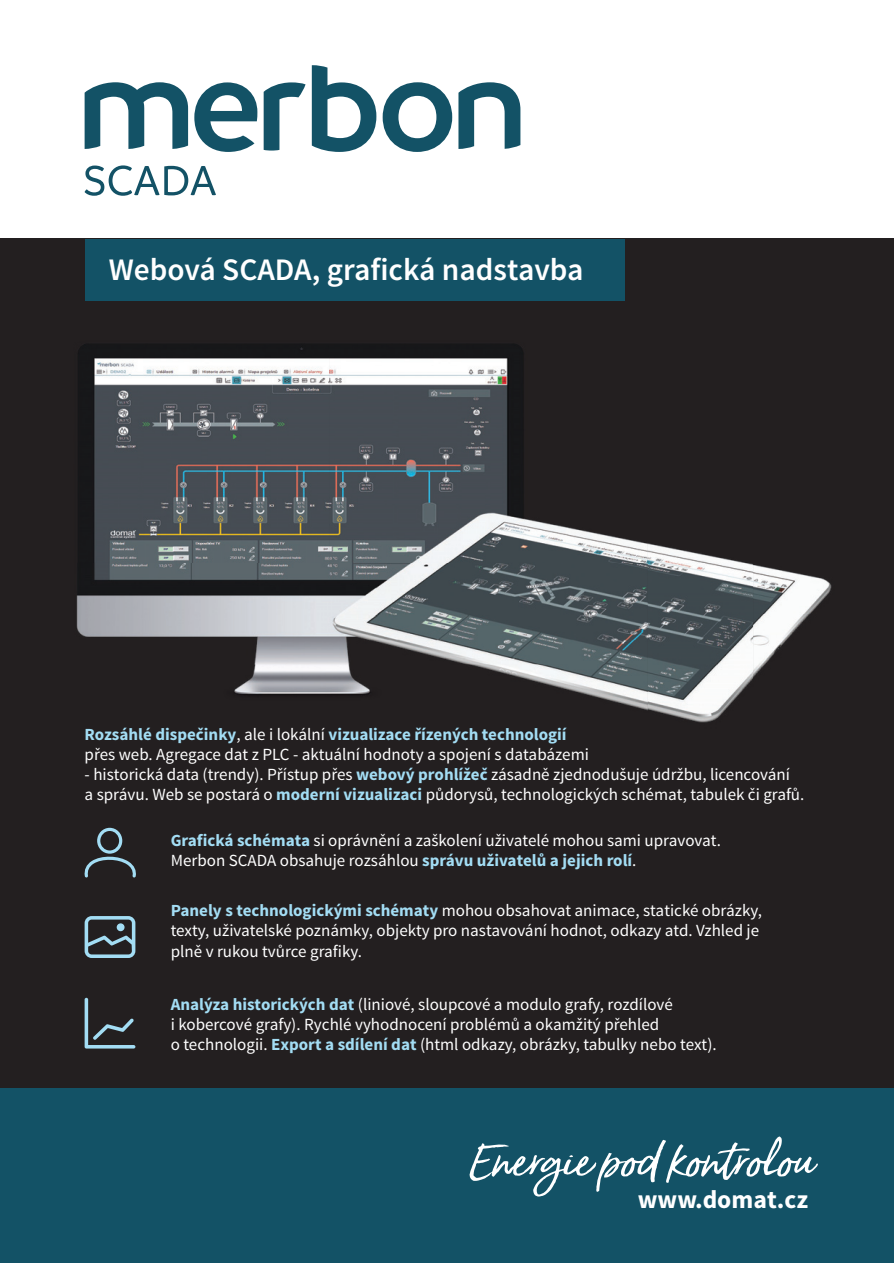
<style>
.page{position:relative;width:894px;height:1263px;background:#fff}
.page>*{position:absolute;margin:0;border:0;box-sizing:border-box;transform-origin:0 0}
.t1{font:600 31.35px "Source Sans Pro";color:#fff}
.t2{font:700 25.5px "Source Sans Pro";color:#fff}
.t3{font:16.95px/20.1px "Source Sans Pro";color:#fff}
.s1{font-weight:700;color:#a3ddf4}
</style>
<div class="page">
<div style="left:0;top:239px;width:893px;height:860px;background:#231f20"></div>
<div style="left:0;top:1088px;width:893px;height:175px;background:#135266"></div>
<div style="left:85px;top:239px;width:539px;height:61px;background:#135266"></div>
<svg style="left:85px;top:998px;width:50px;height:51px"></svg>
<svg style="left:84px;top:828px;width:52px;height:50px"></svg>
<svg style="left:85px;top:916px;width:50px;height:42px"></svg>
<div style="left:117px;top:923px;width:7px;height:8px;background:#a3ddf4;border-radius:50%"></div>
<img style="left:78px;top:344px;width:251px;height:219px">
<img style="left:329px;top:344px;width:317px;height:219px">
<img style="left:646px;top:543px;width:106px;height:180px">
<img style="left:752px;top:564px;width:80px;height:116px">
<img style="left:76px;top:563px;width:571px;height:102px">
<img style="left:234px;top:665px;width:413px;height:50px">
<svg style="left:85px;top:165px;width:131px;height:31px"></svg>
<svg style="left:194px;top:82px;width:63px;height:70px"></svg>
<svg style="left:263px;top:82px;width:42px;height:69px"></svg>
<svg style="left:312px;top:65px;width:64px;height:87px"></svg>
<svg style="left:382px;top:82px;width:70px;height:70px"></svg>
<svg style="left:458px;top:82px;width:62px;height:67px"></svg>
<svg style="left:85px;top:82px;width:103px;height:67px"></svg>
<svg style="left:469px;top:1137px;width:348px;height:60px"></svg>
<h1 class="t1" style="left:109px;top:257px;width:476px">Webová SCADA, grafická nadstavba</h1>
<p class="t3" style="left:85px;top:725px;width:505px"><span class="s1">Rozsáhlé dispečinky</span>, ale i lokální <span class="s1">vizualizace řízených technologií </span>přes web. Agregace dat z PLC - aktuální hodnoty a spojení s databázemi</p>
<p class="t3" style="left:85px;top:766px;width:720px">- historická data (trendy). Přístup přes <span class="s1">webový prohlížeč</span> zásadně zjednodušuje údržbu, licencování<br>a správu. Web se postará o <span class="s1">moderní vizualizaci</span> půdorysů, technologických schémat, tabulek či grafů.</p>
<p class="t3" style="left:171px;top:831px;width:551px"><span class="s1">Grafická schémata</span> si oprávnění a zaškolení uživatelé mohou sami upravovat.<br>Merbon SCADA obsahuje rozsáhlou <span class="s1">správu uživatelů a jejich rolí</span>.</p>
<p class="t3" style="left:171px;top:902px;width:592px"><span class="s1">Panely s technologickými schématy</span> mohou obsahovat animace, statické obrázky, texty, uživatelské poznámky, objekty pro nastavování hodnot, odkazy atd. Vzhled je plně v rukou tvůrce grafiky.</p>
<p class="t3" style="left:171px;top:996px;width:547px"><span class="s1">Analýza historických dat</span> (liniové, sloupcové a modulo grafy, rozdílové<br>i kobercové grafy). Rychlé vyhodnocení problémů a okamžitý přehled<br>o technologii. <span class="s1">Export a sdílení dat</span> (html odkazy, obrázky, tabulky nebo text).</p>
<h2 class="t2" style="left:637px;top:1190px;width:172px">www.domat.cz</h2>
</div>
